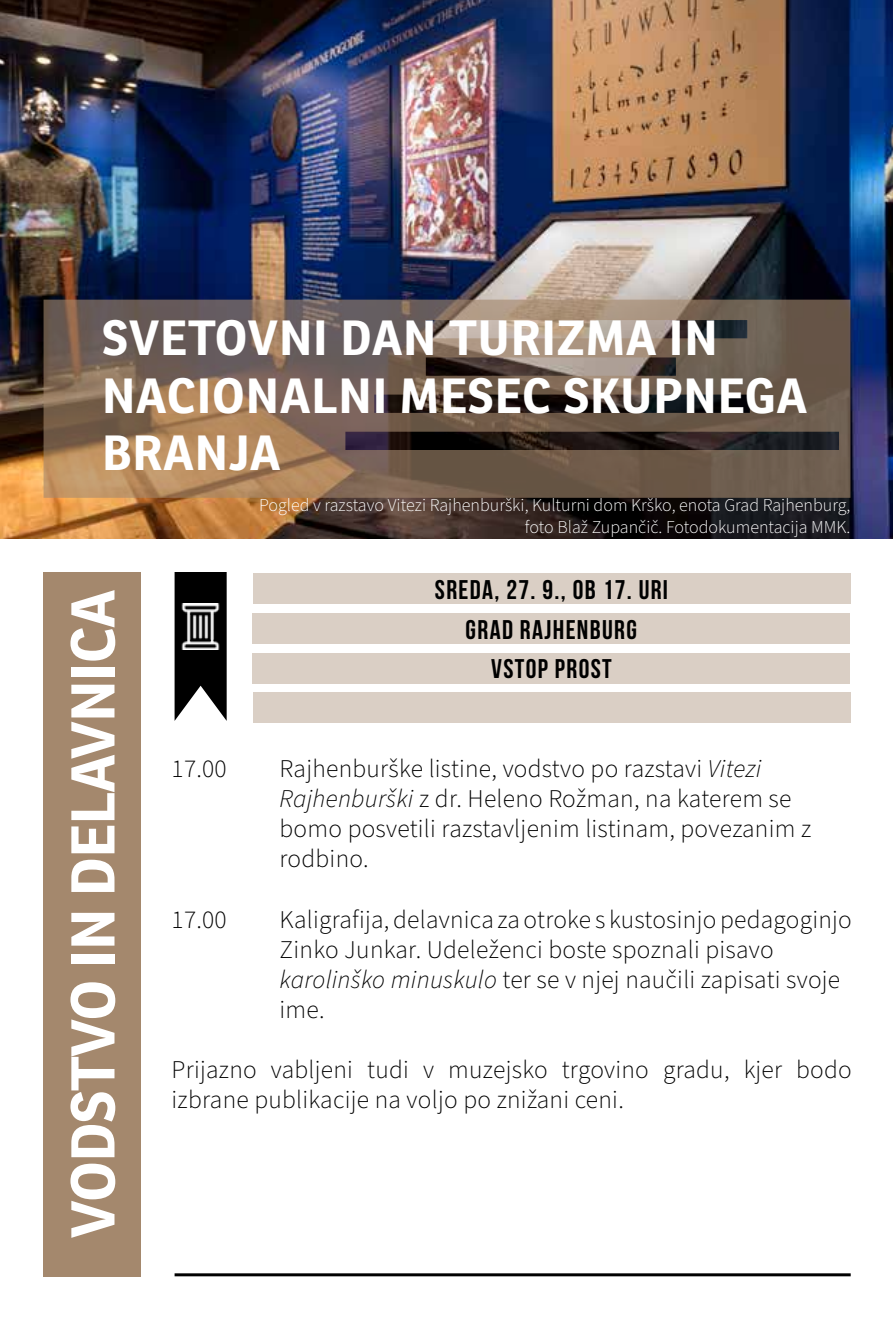
<style>
.page{position:relative;width:893px;height:1319px;background:#fff}
.page>*{position:absolute;margin:0;border:0;box-sizing:border-box;transform-origin:0 0}
.t1{font:700 60px "Ronnia";letter-spacing:-.01em;color:#fff}
.t2{font:700 48px/57.6px "Ronnia";letter-spacing:.02em;color:#fff}
.t3{font:700 27px "Bebas Neue";letter-spacing:.05em;color:#000}
.t4{font:700 27px "Bebas Neue";letter-spacing:.05em;color:#000101}
.t5{font:300 25.5px/30px "Source Sans Pro";letter-spacing:.01em;color:#000}
.t6{font:300 18px/21.6px "Source Sans Pro";color:#fff;text-align:right}
.s1{font-style:italic}
</style>
<div class="page">
<img style="left:0;top:0;width:893px;height:538px">
<div style="left:43px;top:572px;width:98px;height:704px;background:#a4886d"></div>
<div style="left:253px;top:573px;width:597px;height:30px;background:#dacfc5"></div>
<div style="left:252px;top:613px;width:598px;height:30px;background:#dacfc5"></div>
<div style="left:252px;top:653px;width:598px;height:30px;background:#dacfc5"></div>
<hr style="left:175px;top:1272px;width:676px;height:3px;background:#000">
<svg style="left:175px;top:572px;width:52px;height:148px"></svg>
<svg style="left:44px;top:299px;width:806px;height:198px;background:#766151"></svg>
<img style="left:177px;top:603px;width:46px;height:46px">
<div style="left:253px;top:692px;width:597px;height:30px;background:#dacfc5"></div>
<h2 class="t2" style="left:102px;top:309px;width:707px">SVETOVNI DAN TURIZMA IN<br>NACIONALNI MESEC SKUPNEGA<br>BRANJA</h2>
<p class="t6" style="left:259px;top:495px;width:593px">Pogled v razstavo Vitezi Rajhenburški, Kulturni dom Krško, enota Grad Rajhenburg, foto Blaž Zupančič. Fotodokumentacija MMK.</p>
<p class="t6" style="left:705px;top:515px;width:143px">Foto: arhiv izvajalca</p>
<p class="t6" style="left:477px;top:515px;width:375px">Foto: Ma ej Povše / Slovensko mladinsko gled lišče.</p>
<p class="t6" style="left:636px;top:518px;width:216px">Foto: Jaka Babnik / SLG Celje.</p>
<p class="t6" style="left:846px;top:518px;width:5px">.</p>
<h1 class="t1" style="left:55px;top:1237px;width:649px;rotate:-90deg">VODSTVO IN DELAVNICA</h1>
<p class="t4" style="left:435px;top:574px;width:235px">SREDA, 27. 9., OB 17. URI</p>
<p class="t3" style="left:466px;top:614px;width:173px">GRAD RAJHENBURG</p>
<p class="t3" style="left:491px;top:654px;width:122px">VSTOP PROST</p>
<p class="t5" style="left:172px;top:754px;width:57px">17.00</p>
<p class="t5" style="left:280px;top:754px;width:533px">Rajhenburške listine, vodstvo po razstavi <span class="s1">Vitezi Rajhenburški</span> z dr. Heleno Rožman, na katerem se bomo posvetili razstavljenim listinam, povezanim z rodbino.</p>
<p class="t5" style="left:172px;top:904px;width:57px">17.00</p>
<p class="t5" style="left:280px;top:904px;width:574px">Kaligrafija, delavnica za otroke s kustosinjo pedagoginjo Zinko Junkar. Udeleženci boste spoznali pisavo <span class="s1">karolinško minuskulo</span> ter se v njej naučili zapisati svoje ime.</p>
<p class="t5" style="left:172px;top:1054px;width:682px">Prijazno vabljeni tudi v muzejsko trgovino gradu, kjer bodo izbrane publikacije na voljo po znižani ceni.</p>
</div>
